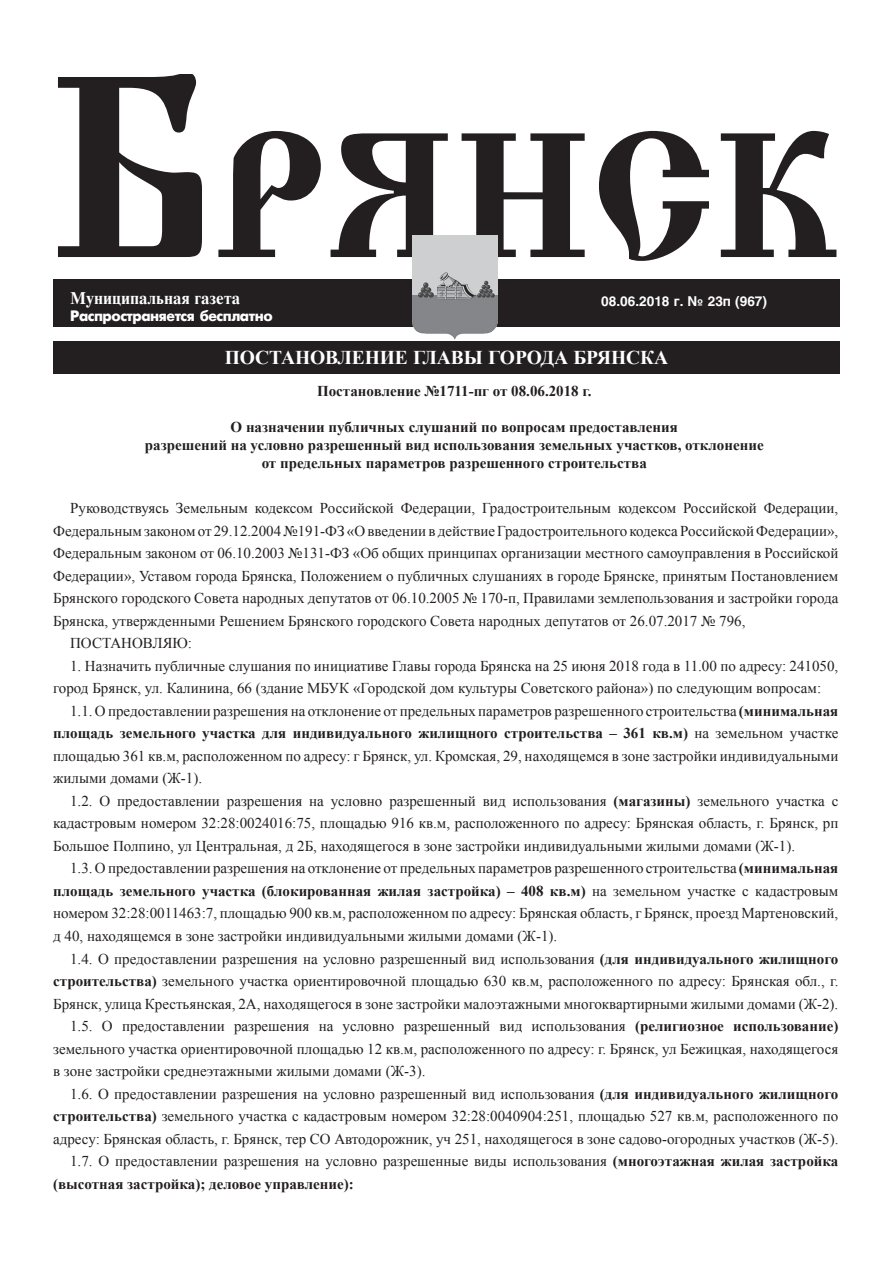
<style>
.page{position:relative;width:893px;height:1263px;background:#fff}
.page>*{position:absolute;margin:0;border:0;box-sizing:border-box;transform-origin:0 0}
.t1{font:700 19.5px "Times New Roman";letter-spacing:-.005em;color:#fff}
.t2{font:700 16.5px "Thames";color:#fff;scale:.95 1}
.ConsPlusNormal{font:15px/22.5px "Times New Roman";color:#231f20;text-align:justify}
.Обычный{font:15px/22.5px "Times New Roman";color:#231f20;text-align:justify}
.Обычный-2{font:700 15px "Times New Roman";color:#231f20}
.ConsPlusTitle{font:700 15px "Times New Roman";color:#231f20}
.t3{font:15px "Futuris Extra C";letter-spacing:-.03em;color:#fff}
.t4{font:700 13.5px "Helios";color:#fff}
.s1{font-weight:700}
</style>
<div class="page">
<div style="left:53px;top:279px;width:787px;height:48px;background:#231f20"></div>
<svg style="left:58px;top:74px;width:144px;height:183px"></svg>
<svg style="left:218px;top:131px;width:103px;height:126px"></svg>
<svg style="left:331px;top:133px;width:117px;height:124px"></svg>
<svg style="left:462px;top:133px;width:123px;height:124px"></svg>
<svg style="left:599px;top:131px;width:110px;height:130px"></svg>
<svg style="left:721px;top:131px;width:115px;height:126px"></svg>
<img style="left:412px;top:235px;width:86px;height:105px">
<div style="left:53px;top:341px;width:787px;height:32px;background:#231f20"></div>
<p class="t2" style="left:70px;top:288px;width:181px">Муниципальная газета</p>
<p class="t4" style="left:601px;top:294px;width:167px">08.06.2018 г. № 23п (967)</p>
<p class="t3" style="left:70px;top:308px;width:204px">Распространяется бесплатно</p>
<p class="t1" style="left:225px;top:344px;width:445px">ПОСТАНОВЛЕНИЕ ГЛАВЫ ГОРОДА БРЯНСКА</p>
<p class="ConsPlusTitle" style="left:317px;top:381px;width:276px">Постановление №1711-пг от 08.06.2018 г.</p>
<p class="Обычный-2" style="left:231px;top:417px;width:449px">О назначении публичных слушаний по вопросам предоставления</p>
<p class="Обычный-2" style="left:145px;top:435px;width:620px">разрешений на условно разрешенный вид использования земельных участков, отклонение</p>
<p class="Обычный-2" style="left:262px;top:453px;width:387px">от предельных параметров разрешенного строительства</p>
<p class="Обычный" style="left:53px;top:497px;width:787px;text-indent:17px">Руководствуясь Земельным кодексом Российской Федерации, Градостроительным кодексом Российской Федерации, Федеральным законом от 29.12.2004 №191-ФЗ «О введении в действие Градостроительного кодекса Российской Федерации», Федеральным законом от 06.10.2003 №131-ФЗ «Об общих принципах организации местного самоуправления в Российской Федерации», Уставом города Брянска, Положением о публичных слушаниях в городе Брянске, принятым Постановлением Брянского городского Совета народных депутатов от 06.10.2005 № 170-п, Правилами землепользования и застройки города Брянска, утвержденными Решением Брянского городского Совета народных депутатов от 26.07.2017 № 796,</p>
<p class="Обычный" style="left:70px;top:632px;width:123px">ПОСТАНОВЛЯЮ:</p>
<p class="ConsPlusNormal" style="left:53px;top:654px;width:787px;text-indent:17px">1. Назначить публичные слушания по инициативе Главы города Брянска на 25 июня 2018 года в 11.00 по адресу: 241050, город Брянск, ул. Калинина, 66 (здание МБУК «Городской дом культуры Советского района») по следующим вопросам:</p>
<p class="Обычный" style="left:53px;top:699px;width:787px;text-indent:17px">1.1. О предоставлении разрешения на отклонение от предельных параметров разрешенного строительства <span class="s1">(минимальная площадь земельного участка для индивидуального жилищного строительства – 361 кв.м)</span> на земельном участке площадью 361 кв.м, расположенном по адресу: г Брянск, ул. Кромская, 29, находящемся в зоне застройки индивидуальными жилыми домами (Ж-1).</p>
<p class="Обычный" style="left:53px;top:789px;width:787px;text-indent:17px">1.2. О предоставлении разрешения на условно разрешенный вид использования <span class="s1">(магазины)</span> земельного участка с кадастровым номером 32:28:0024016:75, площадью 916 кв.м, расположенного по адресу: Брянская область, г. Брянск, рп Большое Полпино, ул Центральная, д 2Б, находящегося в зоне застройки индивидуальными жилыми домами (Ж-1).</p>
<p class="ConsPlusNormal" style="left:53px;top:857px;width:787px;text-indent:17px">1.3. О предоставлении разрешения на отклонение от предельных параметров разрешенного строительства <span class="s1">(минимальная площадь земельного участка (блокированная жилая застройка) – 408 кв.м)</span> на земельном участке с кадастровым номером 32:28:0011463:7, площадью 900 кв.м, расположенном по адресу: Брянская область, г Брянск, проезд Мартеновский, д 40, находящемся в зоне застройки индивидуальными жилыми домами (Ж-1).</p>
<p class="ConsPlusNormal" style="left:53px;top:947px;width:787px;text-indent:17px">1.4. О предоставлении разрешения на условно разрешенный вид использования <span class="s1">(для индивидуального жилищного строительства)</span> земельного участка ориентировочной площадью 630 кв.м, расположенного по адресу: Брянская обл., г.<br>Брянск, улица Крестьянская, 2А, находящегося в зоне застройки малоэтажными многоквартирными жилыми домами (Ж-2).</p>
<p class="ConsPlusNormal" style="left:53px;top:1014px;width:787px;text-indent:17px">1.5. О предоставлении разрешения на условно разрешенный вид использования <span class="s1">(религиозное использование) </span>земельного участка ориентировочной площадью 12 кв.м, расположенного по адресу: г. Брянск, ул Бежицкая, находящегося в зоне застройки среднеэтажными жилыми домами (Ж-3).</p>
<p class="ConsPlusNormal" style="left:53px;top:1082px;width:787px;text-indent:17px">1.6. О предоставлении разрешения на условно разрешенный вид использования <span class="s1">(для индивидуального жилищного строительства)</span> земельного участка с кадастровым номером 32:28:0040904:251, площадью 527 кв.м, расположенного по адресу: Брянская область, г. Брянск, тер СО Автодорожник, уч 251, находящегося в зоне садово-огородных участков (Ж-5).</p>
<p class="Обычный" style="left:53px;top:1149px;width:787px;text-indent:17px">1.7. О предоставлении разрешения на условно разрешенные виды использования <span class="s1">(многоэтажная жилая застройка (высотная застройка); деловое управление):</span></p>
</div>
